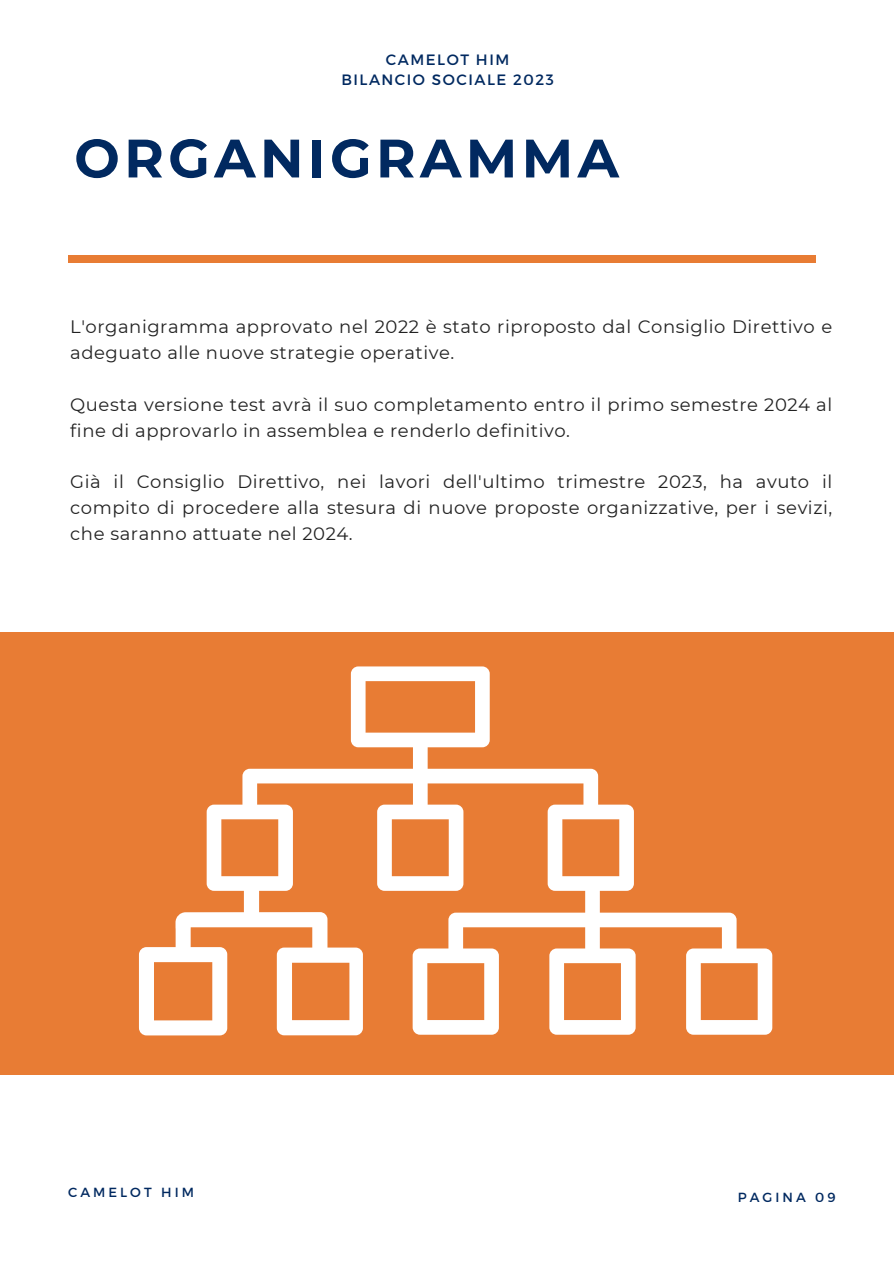
<style>
.page{position:relative;width:894px;height:1264px;background:#fff}
.page>*{position:absolute;margin:0;border:0;box-sizing:border-box;transform-origin:0 0}
.t1{font:700 54px "Montserrat";letter-spacing:.08em;color:#012960}
.t2{font:18px/25.8px "Montserrat";letter-spacing:.03em;color:#222}
.t3{font:15px/20.2px "Montserrat";letter-spacing:.1em;color:#012960;text-align:center}
.t4{font:13.2px "Montserrat";letter-spacing:.23em;color:#012960}
</style>
<div class="page">
<div style="left:0;top:631px;width:892px;height:443px;background:#e87c34"></div>
<svg style="left:139px;top:666px;width:633px;height:369px"></svg>
<div style="left:68px;top:256px;width:747px;height:6px;background:#e87c34"></div>
<h2 class="t3" style="left:341px;top:49px;width:214px">CAMELOT HIM<br>BILANCIO SOCIALE 2023</h2>
<h3 class="t1" style="left:74px;top:125px;width:546px">ORGANIGRAMMA</h3>
<h1 class="t2" style="left:70px;top:314px;width:763px">L'organigramma approvato nel 2022 è stato riproposto dal Consiglio Direttivo e adeguato alle nuove strategie operative.</h1>
<p class="t2" style="left:70px;top:391px;width:763px">Questa versione test avrà il suo completamento entro il primo semestre 2024 al fine di approvarlo in assemblea e renderlo definitivo.</p>
<h2 class="t2" style="left:70px;top:469px;width:763px;text-align:justify">Già il Consiglio Direttivo, nei lavori dell'ultimo trimestre 2023, ha avuto il compito di procedere alla stesura di nuove proposte organizzative, per i sevizi, che saranno attuate nel 2024.</h2>
<p class="t4" style="left:68px;top:1183px;width:127px">CAMELOT HIM</p>
<h2 class="t4" style="left:737px;top:1188px;width:99px">PAGINA 09</h2>
</div>
